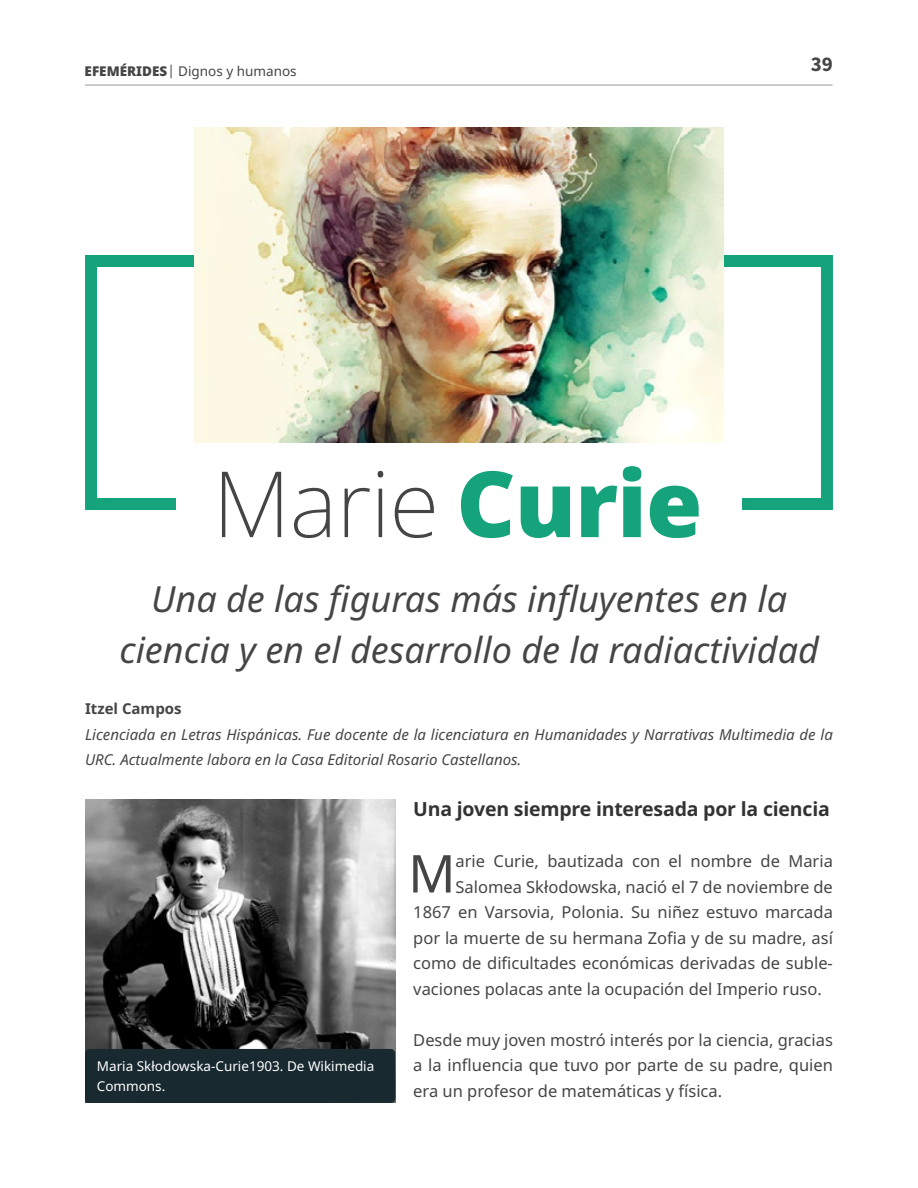
<style>
.page{position:relative;width:918px;height:1188px;background:#fff}
.page>*{position:absolute;margin:0;border:0;box-sizing:border-box;transform-origin:0 0}
.t1{font:200 91.5px "Noto Sans";letter-spacing:-.01em;color:#454545}
.t2{font:52.2px "Noto Sans";color:#454545}
.h2_estudiantado{font:italic 36px/51px "Noto Sans";color:#454545;text-align:center}
.t3{font:700 21px "Source Sans Pro";color:#454545}
.t4{font:700 19.5px "Noto Sans";letter-spacing:-.01em;color:#333}
.t5{font:16.5px/25.5px "Noto Sans";color:#454545;text-align:justify}
.descripcion-autor-italic{font:italic 15px/25.5px "Noto Sans";color:#454545}
.autor{font:700 15px "Noto Sans";color:#454545}
.t6{font:13.5px/19.5px "Noto Sans";color:#fff}
.t7{font:13.5px "Noto Sans";color:#454545}
.s1{font-weight:900}
.s2{font-weight:900;color:#14a37b}
</style>
<div class="page">
<hr style="left:85px;top:85px;width:748px;height:1px;background:#98989a">
<div style="left:85px;top:255px;width:748px;height:255px;border:12px solid #14a37b"></div>
<div style="left:176px;top:442px;width:566px;height:146px;background:#fff"></div>
<img style="left:194px;top:128px;width:530px;height:314px">
<img style="left:85px;top:799px;width:310px;height:304px">
<div style="left:85px;top:1049px;width:310px;height:54px;background:#18292f;border-radius:4px"></div>
<p class="t7" style="left:85px;top:64px;width:214px"><span class="s1">EFEMÉRIDES</span>| Dignos y humanos</p>
<p class="t3" style="left:811px;top:51px;width:24px">39</p>
<h1 class="t1" style="left:213px;top:452px;width:491px">Marie <span class="s2">Curie</span></h1>
<h2 class="h2_estudiantado" style="left:119px;top:574px;width:701px">Una de las figuras más influyentes en la ciencia y en el desarrollo de la radiactividad</h2>
<p class="autor" style="left:85px;top:700px;width:98px">Itzel Campos</p>
<p class="descripcion-autor-italic" style="left:85px;top:722px;width:749px">Licenciada en Letras Hispánicas. Fue docente de la licenciatura en Humanidades y Narrativas Multimedia de la<br>URC. Actualmente labora en la Casa Editorial Rosario Castellanos.</p>
<h2 class="t4" style="left:413px;top:798px;width:418px">Una joven siempre interesada por la ciencia</h2>
<p class="t2" style="left:408px;top:844px;width:49px">M</p>
<p class="t5" style="left:456px;top:849px;width:379px">arie Curie, bautizada con el nombre de Maria</p>
<p class="t5" style="left:456px;top:874px;width:379px">Salomea Skłodowska, nació el 7 de noviembre de</p>
<p class="t5" style="left:413px;top:900px;width:421px">1867 en Varsovia, Polonia. Su niñez estuvo marcada</p>
<p class="t5" style="left:413px;top:925px;width:421px">por la muerte de su hermana Zofia y de su madre, así</p>
<p class="t5" style="left:413px;top:951px;width:421px">como de dificultades económicas derivadas de suble-</p>
<p class="t5" style="left:413px;top:976px;width:410px">vaciones polacas ante la ocupación del Imperio ruso.</p>
<p class="t5" style="left:413px;top:1027px;width:421px">Desde muy joven mostró interés por la ciencia, gracias a la influencia que tuvo por parte de su padre, quien era un profesor de matemáticas y física.</p>
<p class="t6" style="left:97px;top:1057px;width:279px">Maria Skłodowska-Curie1903. De Wikimedia<br>Commons.</p>
</div>
